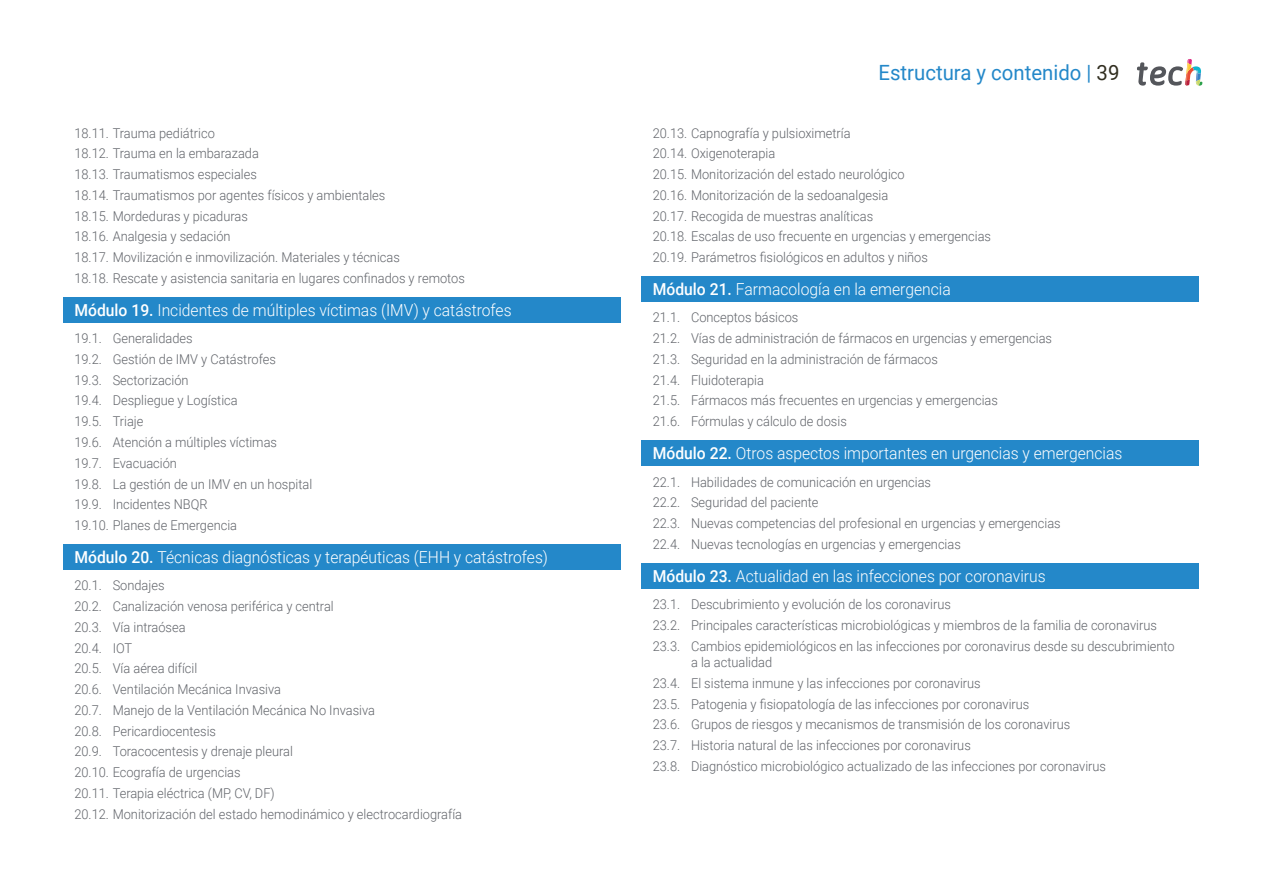
<style>
.page{position:relative;width:1263px;height:893px;background:#fff}
.page>*{position:absolute;margin:0;border:0;box-sizing:border-box;transform-origin:0 0}
.t1{font:21px "Roboto";color:#2488c9}
.t2{font:300 16.5px "Roboto";color:#fff;scale:.95 1}
.t3{font:300 13.5px/20.7px "Roboto";color:#61646a;scale:.95 1}
.s1{font-weight:500}
.s2{color:#312e20}
</style>
<div class="page">
<svg style="left:1137px;top:59px;width:65px;height:27px"></svg>
<div style="left:63px;top:297px;width:558px;height:25px;background:#2488c9"></div>
<div style="left:63px;top:544px;width:558px;height:25px;background:#2488c9"></div>
<div style="left:642px;top:277px;width:557px;height:25px;background:#2488c9"></div>
<div style="left:642px;top:441px;width:557px;height:25px;background:#2488c9"></div>
<div style="left:642px;top:563px;width:557px;height:25px;background:#2488c9"></div>
<p class="t3" style="left:74px;top:122px;width:412px">18.11. Trauma pediátrico<br>18.12. Trauma en la embarazada<br>18.13. Traumatismos especiales<br>18.14. Traumatismos por agentes físicos y ambientales<br>18.15. Mordeduras y picaduras<br>18.16. Analgesia y sedación<br>18.17. Movilización e inmovilización. Materiales y técnicas<br>18.18. Rescate y asistencia sanitaria en lugares confinados y remotos</p>
<p class="t2" style="left:74px;top:299px;width:462px"><span class="s1">Módulo 19.</span> Incidentes de múltiples víctimas (IMV) y catástrofes</p>
<p class="t3" style="left:74px;top:328px;width:252px">19.1. Generalidades<br>19.2. Gestión de IMV y Catástrofes<br>19.3. Sectorización<br>19.4. Despliegue y Logística<br>19.5. Triaje<br>19.6. Atención a múltiples víctimas<br>19.7. Evacuación<br>19.8. La gestión de un IMV en un hospital<br>19.9. Incidentes NBQR<br>19.10. Planes de Emergencia</p>
<p class="t2" style="left:74px;top:546px;width:500px"><span class="s1">Módulo 20.</span> Técnicas diagnósticas y terapéuticas (EHH y catástrofes)</p>
<p class="t3" style="left:74px;top:575px;width:410px">20.1. Sondajes<br>20.2. Canalización venosa periférica y central<br>20.3. Vía intraósea<br>20.4. IOT<br>20.5. Vía aérea difícil<br>20.6. Ventilación Mecánica Invasiva<br>20.7. Manejo de la Ventilación Mecánica No Invasiva<br>20.8. Pericardiocentesis<br>20.9. Toracocentesis y drenaje pleural<br>20.10. Ecografía de urgencias<br>20.11. Terapia eléctrica (MP, CV, DF)<br>20.12. Monitorización del estado hemodinámico y electrocardiografía</p>
<h1 class="t1" style="left:878px;top:57px;width:242px">Estructura y contenido | <span class="s2">39</span></h1>
<p class="t3" style="left:653px;top:122px;width:358px">20.13. Capnografía y pulsioximetría<br>20.14. Oxigenoterapia<br>20.15. Monitorización del estado neurológico<br>20.16. Monitorización de la sedoanalgesia<br>20.17. Recogida de muestras analíticas<br>20.18. Escalas de uso frecuente en urgencias y emergencias 20.19. Parámetros fisiológicos en adultos y niños</p>
<p class="t2" style="left:653px;top:278px;width:315px"><span class="s1">Módulo 21.</span> Farmacología en la emergencia</p>
<p class="t3" style="left:653px;top:307px;width:422px">21.1. Conceptos básicos<br>21.2. Vías de administración de fármacos en urgencias y emergencias 21.3. Seguridad en la administración de fármacos<br>21.4. Fluidoterapia<br>21.5. Fármacos más frecuentes en urgencias y emergencias<br>21.6. Fórmulas y cálculo de dosis</p>
<p class="t2" style="left:653px;top:442px;width:496px"><span class="s1">Módulo 22.</span> Otros aspectos importantes en urgencias y emergencias</p>
<p class="t3" style="left:653px;top:471px;width:431px">22.1. Habilidades de comunicación en urgencias<br>22.2. Seguridad del paciente<br>22.3. Nuevas competencias del profesional en urgencias y emergencias 22.4. Nuevas tecnologías en urgencias y emergencias</p>
<p class="t2" style="left:653px;top:564px;width:415px"><span class="s1">Módulo 23.</span> Actualidad en las infecciones por coronavirus</p>
<p class="t3" style="left:653px;top:593px;width:551px">23.1. Descubrimiento y evolución de los coronavirus<br>23.2. Principales características microbiológicas y miembros de la familia de coronavirus<br>23.3. Cambios epidemiológicos en las infecciones por coronavirus desde su descubrimiento</p>
<p class="t3" style="left:653px;top:651px;width:479px;text-indent:38px">a la actualidad<br>23.4. El sistema inmune y las infecciones por coronavirus<br>23.5. Patogenia y fisiopatología de las infecciones por coronavirus<br>23.6. Grupos de riesgos y mecanismos de transmisión de los coronavirus<br>23.7. Historia natural de las infecciones por coronavirus<br>23.8. Diagnóstico microbiológico actualizado de las infecciones por coronavirus</p>
</div>
